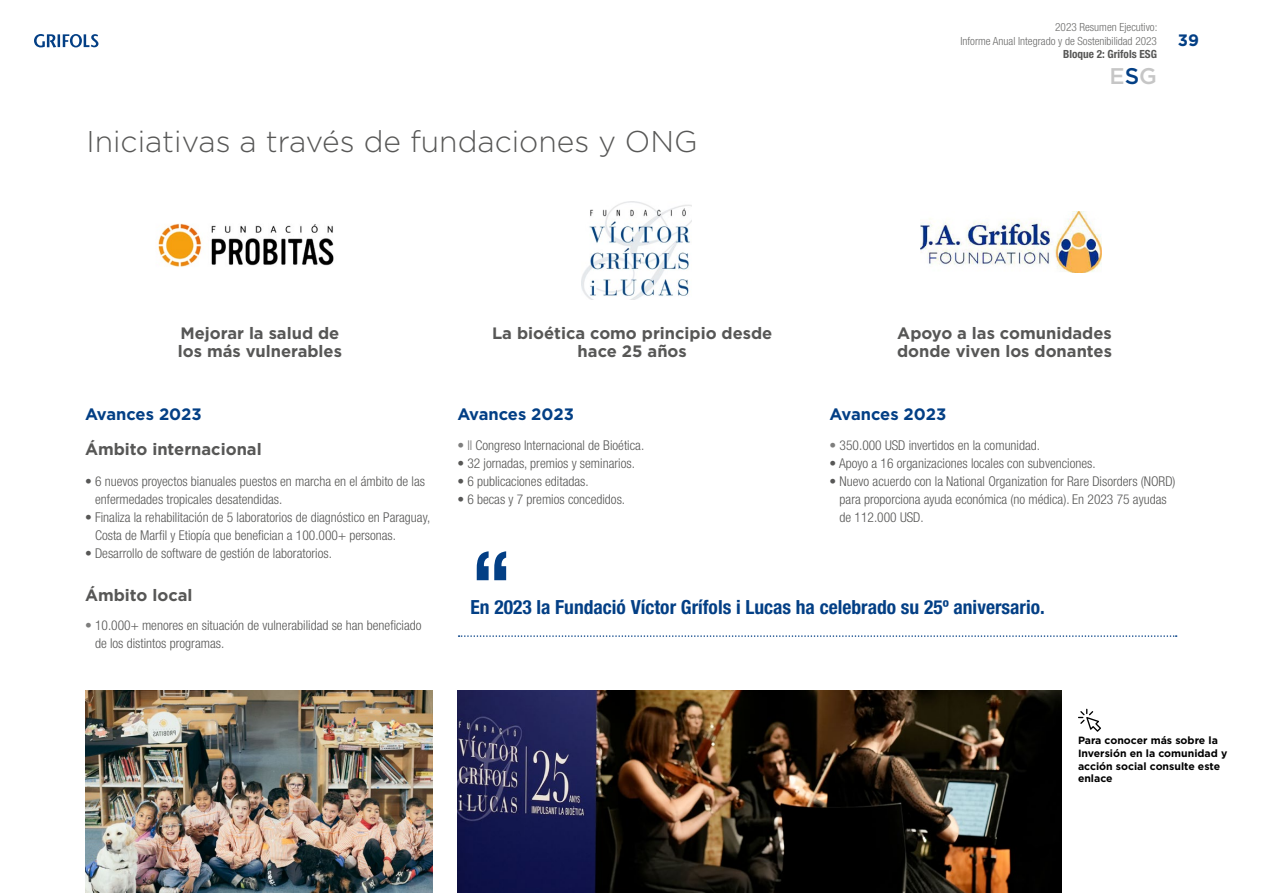
<style>
.page{position:relative;width:1263px;height:893px;background:#fff}
.page>*{position:absolute;margin:0;border:0;box-sizing:border-box;transform-origin:0 0}
.t1{font:700 condensed 90px "Helvetica Neue LT Pro";color:#033f85}
.t2{font:300 30px "Gotham";color:#575756}
.t3{font:500 22.65px "Gotham";color:#c6c6c6}
.t4{font:700 condensed 19.5px "Helvetica Neue LT Pro";color:#033f85}
.t5{font:700 16.5px/17.2px "Gotham";color:#575756}
.t6{font:700 16.5px "Gotham";color:#033f85}
.t7{font:300 condensed 13.5px/18px "Helvetica Neue LT Pro";color:#575756}
.t8{font:300 condensed 11.25px/13.5px "Helvetica Neue LT Pro";color:#6b6b6a;text-align:right}
.t9{font:700 condensed 11.25px "Helvetica Neue LT Pro";color:#575756}
.t10{font:700 10.5px/12.6px "Gotham";color:#000}
.s1{color:#033f85}
.s2{color:#7e7e7d}
</style>
<div class="page">
<svg style="left:34px;top:34px;width:64px;height:13px"></svg>
<img style="left:158px;top:223px;width:176px;height:44px">
<img style="left:581px;top:201px;width:110px;height:99px">
<img style="left:920px;top:211px;width:181px;height:62px">
<img style="left:458px;top:690px;width:604px;height:203px">
<img style="left:85px;top:690px;width:347px;height:203px">
<svg style="left:459px;top:635px;width:718px;height:2px"></svg>
<svg style="left:1078px;top:709px;width:23px;height:23px"></svg>
<h2 class="t2" style="left:87px;top:122px;width:613px">Iniciativas a través de fundaciones y ONG</h2>
<p class="t8" style="left:960px;top:21px;width:198px">2023 Resumen Ejecutivo:<br>Informe Anual Integrado y de Sostenibilidad 2023</p>
<p class="t9" style="left:1063px;top:48px;width:95px">Bloque 2: Grifols ESG</p>
<h3 class="t3" style="left:1109px;top:61px;width:49px">E<span class="s1">S</span>G</h3>
<p class="t6" style="left:1178px;top:29px;width:23px">39</p>
<p class="t5" style="left:178px;top:325px;width:166px">Mejorar la salud de los más vulnerables</p>
<p class="t5" style="left:492px;top:325px;width:282px;text-align:center">La bioética como principio desde hace 25 años</p>
<p class="t5" style="left:897px;top:325px;width:216px">Apoyo a las comunidades donde viven los donantes</p>
<p class="t6" style="left:85px;top:403px;width:118px">Avances 2023</p>
<p class="t5" style="left:85px;top:440px;width:178px">Ámbito internacional</p>
<p class="t7" style="left:95px;top:472px;width:332px;text-indent:-10px">• 6 nuevos proyectos bianuales puestos en marcha en el ámbito de las enfermedades tropicales desatendidas.</p>
<p class="t7" style="left:95px;top:508px;width:337px;text-indent:-10px">• Finaliza la rehabilitación de 5 laboratorios de diagnóstico en Paraguay,<br>Costa de Marfil y Etiopía que benefician a 100.000+ personas.</p>
<p class="t7" style="left:85px;top:544px;width:248px">• Desarrollo de software de gestión de laboratorios.</p>
<p class="t5" style="left:85px;top:587px;width:109px">Ámbito local</p>
<p class="t7" style="left:95px;top:616px;width:328px;text-indent:-10px"><span class="s2">•</span> 10.000+ menores en situación de vulnerabilidad se han beneficiado de los distintos programas.</p>
<p class="t6" style="left:457px;top:403px;width:118px">Avances 2023</p>
<p class="t7" style="left:457px;top:436px;width:188px"><span class="s2">• II</span> Congreso Internacional de Bioética.</p>
<p class="t7" style="left:457px;top:454px;width:179px">• 32 jornadas, premios y seminarios.</p>
<p class="t7" style="left:457px;top:472px;width:133px">• 6 publicaciones editadas.</p>
<p class="t7" style="left:457px;top:490px;width:169px">• 6 becas y 7 premios concedidos.</p>
<h1 class="t1" style="left:471px;top:529px;width:43px">“</h1>
<p class="t6" style="left:830px;top:403px;width:118px">Avances 2023</p>
<p class="t7" style="left:830px;top:436px;width:212px"><span class="s2">•</span> 350.000 USD invertidos en la comunidad.</p>
<p class="t7" style="left:830px;top:454px;width:268px">• Apoyo a 16 organizaciones locales con subvenciones.</p>
<p class="t7" style="left:840px;top:472px;width:337px;text-indent:-10px">• Nuevo acuerdo con la National Organization for Rare Disorders (NORD) para proporciona ayuda económica (no médica). En 2023 75 ayudas de 112.000 USD.</p>
<h3 class="t4" style="left:471px;top:595px;width:576px">En 2023 la Fundació Víctor Grífols i Lucas ha celebrado su 25º aniversario.</h3>
<p class="t10" style="left:1078px;top:734px;width:151px">Para conocer más sobre la<br>Inversión en la comunidad y acción social consulte este enlace</p>
</div>
